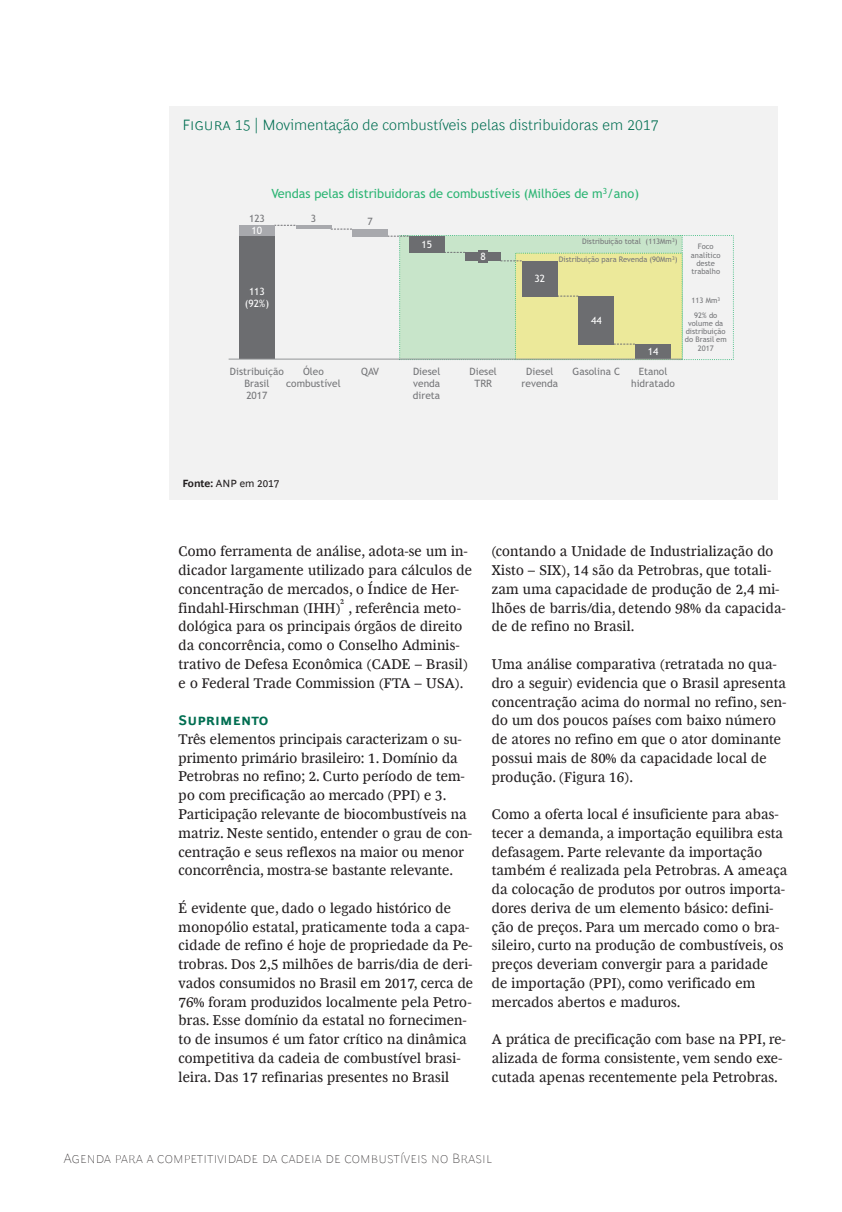
<style>
.page{position:relative;width:842px;height:1212px;background:#fff}
.page>*{position:absolute;margin:0;border:0;box-sizing:border-box;transform-origin:0 0}
.t1{font:300 15px "Henderson BCG Sans";letter-spacing:.005em;color:#006e51}
.t2{font:14.25px/18.8px "Henderson BCG Serif";letter-spacing:.015em;color:#231f20}
.t3{font:700 14.25px "Henderson BCG Sans";letter-spacing:.015em;color:#006e51}
.t4{font:100 13.5px "Henderson BCG Sans";letter-spacing:.01em;color:#231f20}
.t5{font:12.75px "Trebuchet MS";color:#2db574}
.t6{font:10.5px "Henderson BCG Sans";color:#231f20}
.t7{font:10.2px "Trebuchet MS";color:#757679}
.t8{font:10.2px "Trebuchet MS";color:#fff}
.t9{font:10.05px "Trebuchet MS";color:#757679}
.t10{font:10.05px "Trebuchet MS";color:#fff}
.t11{font:7.65px/8.2px "Trebuchet MS";color:#757679;text-align:center}
.s1{font-weight:700}
</style>
<div class="page">
<div style="left:170px;top:106px;width:608px;height:394px;background:#f2f2f2"></div>
<div style="left:399px;top:235px;width:284px;height:125px;background:#c8e5ca"></div>
<div style="left:515px;top:253px;width:168px;height:107px;background:#ece99a"></div>
<svg style="left:444px;top:252px;width:22px;height:1px"></svg>
<svg style="left:388px;top:236px;width:21px;height:1px"></svg>
<svg style="left:274px;top:225px;width:22px;height:1px"></svg>
<svg style="left:557px;top:296px;width:22px;height:1px"></svg>
<svg style="left:614px;top:344px;width:21px;height:1px"></svg>
<svg style="left:331px;top:229px;width:21px;height:1px"></svg>
<svg style="left:501px;top:261px;width:21px;height:1px"></svg>
<div style="left:239px;top:236px;width:35px;height:123px;background:#6c6d70"></div>
<hr style="left:296px;top:225px;width:35px;height:4px;background:#a8a9ad">
<div style="left:352px;top:229px;width:36px;height:7px;background:#a8a9ad"></div>
<div style="left:409px;top:236px;width:35px;height:16px;background:#6c6d70"></div>
<div style="left:466px;top:252px;width:35px;height:9px;background:#6c6d70"></div>
<div style="left:522px;top:261px;width:35px;height:35px;background:#6c6d70"></div>
<div style="left:579px;top:296px;width:35px;height:48px;background:#6c6d70"></div>
<div style="left:635px;top:344px;width:36px;height:15px;background:#6c6d70"></div>
<div style="left:239px;top:225px;width:35px;height:11px;background:#a8a9ad"></div>
<hr style="left:229px;top:359px;width:452px;height:1px;background:#939598">
<div style="left:478px;top:251px;width:10px;height:12px;background:#6c6d70"></div>
<p class="t1" style="left:182px;top:114px;width:478px">Figura 15 | Movimentação de combustíveis pelas distribuidoras em 2017</p>
<p class="t5" style="left:271px;top:185px;width:369px">Vendas pelas distribuidoras de combustíveis (Milhões de m<sup>3</sup>/ano)</p>
<p class="t9" style="left:249px;top:212px;width:17px">123</p>
<p class="t9" style="left:311px;top:212px;width:7px">3</p>
<p class="t10" style="left:252px;top:225px;width:12px">10</p>
<p class="t10" style="left:249px;top:285px;width:17px">113</p>
<p class="t8" style="left:245px;top:297px;width:26px">(92%)</p>
<p class="t9" style="left:367px;top:216px;width:7px">7</p>
<p class="t9" style="left:303px;top:365px;width:22px">Óleo</p>
<p class="t7" style="left:286px;top:377px;width:56px">combustível</p>
<p class="t9" style="left:230px;top:365px;width:55px">Distribuição</p>
<p class="t7" style="left:244px;top:377px;width:26px">Brasil</p>
<p class="t9" style="left:246px;top:389px;width:23px">2017</p>
<p class="t9" style="left:361px;top:365px;width:19px">QAV</p>
<p class="t6" style="left:182px;top:476px;width:98px"><span class="s1">Fonte:</span> ANP em 2017</p>
<p class="t10" style="left:421px;top:238px;width:12px">15</p>
<p class="t9" style="left:413px;top:365px;width:29px">Diesel</p>
<p class="t7" style="left:413px;top:377px;width:28px">venda</p>
<p class="t9" style="left:413px;top:389px;width:29px">direta</p>
<p class="t10" style="left:481px;top:250px;width:7px">8</p>
<p class="t9" style="left:470px;top:365px;width:29px">Diesel</p>
<p class="t7" style="left:474px;top:377px;width:19px">TRR</p>
<p class="t10" style="left:534px;top:272px;width:12px">32</p>
<p class="t11" style="left:582px;top:237px;width:97px">Distribuição total (113Mm<sup>3</sup>)</p>
<p class="t11" style="left:559px;top:255px;width:120px">Distribuição para Revenda (90Mm<sup>3</sup>)</p>
<p class="t11" style="left:691px;top:242px;width:31px">Foco analítico deste trabalho</p>
<p class="t11" style="left:691px;top:293px;width:30px;line-height:14.5px">113 Mm<sup>3<br></sup>92% do</p>
<p class="t11" style="left:685px;top:319px;width:44px">volume da distribuição do Brasil em<br>2017</p>
<p class="t10" style="left:591px;top:314px;width:12px">44</p>
<p class="t10" style="left:648px;top:345px;width:12px">14</p>
<p class="t9" style="left:526px;top:365px;width:29px">Diesel</p>
<p class="t7" style="left:522px;top:377px;width:38px">revenda</p>
<p class="t9" style="left:573px;top:365px;width:49px">Gasolina C</p>
<p class="t9" style="left:639px;top:365px;width:30px">Etanol</p>
<p class="t7" style="left:631px;top:377px;width:45px">hidratado</p>
<p class="t2" style="left:179px;top:541px;width:295px">Como ferramenta de análise, adota-se um in&shy;dicador largamente utilizado para cálculos de concentração de mercados, o Índice de Her&shy;findahl-Hirschman (IHH)<sup>2</sup> , referência meto&shy;dológica para os principais órgãos de direito da concorrência, como o Conselho Adminis&shy;trativo de Defesa Econômica (CADE – Brasil) e o Federal Trade Commission (FTA – USA).</p>
<p class="t3" style="left:179px;top:710px;width:91px">Suprimento</p>
<p class="t2" style="left:179px;top:728px;width:295px">Três elementos principais caracterizam o su&shy;primento primário brasileiro: 1. Domínio da Petrobras no refino; 2. Curto período de tem&shy;po com precificação ao mercado (PPI) e 3.<br>Participação relevante de biocombustíveis na matriz. Neste sentido, entender o grau de con&shy;centração e seus reflexos na maior ou menor concorrência, mostra-se bastante relevante.</p>
<p class="t2" style="left:179px;top:897px;width:296px">É evidente que, dado o legado histórico de monopólio estatal, praticamente toda a capa&shy;cidade de refino é hoje de propriedade da Pe&shy;trobras. Dos 2,5 milhões de barris/dia de deri&shy;vados consumidos no Brasil em 2017, cerca de 76% foram produzidos localmente pela Petro&shy;bras. Esse domínio da estatal no fornecimen&shy;to de insumos é um fator crítico na dinâmica competitiva da cadeia de combustível brasi&shy;leira. Das 17 refinarias presentes no Brasil</p>
<p class="t2" style="left:492px;top:541px;width:295px">(contando a Unidade de Industrialização do Xisto – SIX), 14 são da Petrobras, que totali&shy;zam uma capacidade de produção de 2,4 mi&shy;lhões de barris/dia, detendo 98% da capacida&shy;de de refino no Brasil.</p>
<p class="t2" style="left:492px;top:654px;width:296px">Uma análise comparativa (retratada no qua&shy;dro a seguir) evidencia que o Brasil apresenta concentração acima do normal no refino, sen&shy;do um dos poucos países com baixo número de atores no refino em que o ator dominante possui mais de 80% da capacidade local de produção. (Figura 16).</p>
<p class="t2" style="left:492px;top:804px;width:297px">Como a oferta local é insuficiente para abas&shy;tecer a demanda, a importação equilibra esta defasagem. Parte relevante da importação também é realizada pela Petrobras. A ameaça da colocação de produtos por outros importa&shy;dores deriva de um elemento básico: defini&shy;ção de preços. Para um mercado como o bra&shy;sileiro, curto na produção de combustíveis, os preços deveriam convergir para a paridade<br>de importação (PPI), como verificado em mercados abertos e maduros.</p>
<p class="t2" style="left:492px;top:1029px;width:295px">A prática de precificação com base na PPI, re&shy;alizada de forma consistente, vem sendo exe&shy;cutada apenas recentemente pela Petrobras.</p>
<p class="t4" style="left:64px;top:1149px;width:430px">Agenda para a competitividade da cadeia de combustíveis no Brasil</p>
</div>
